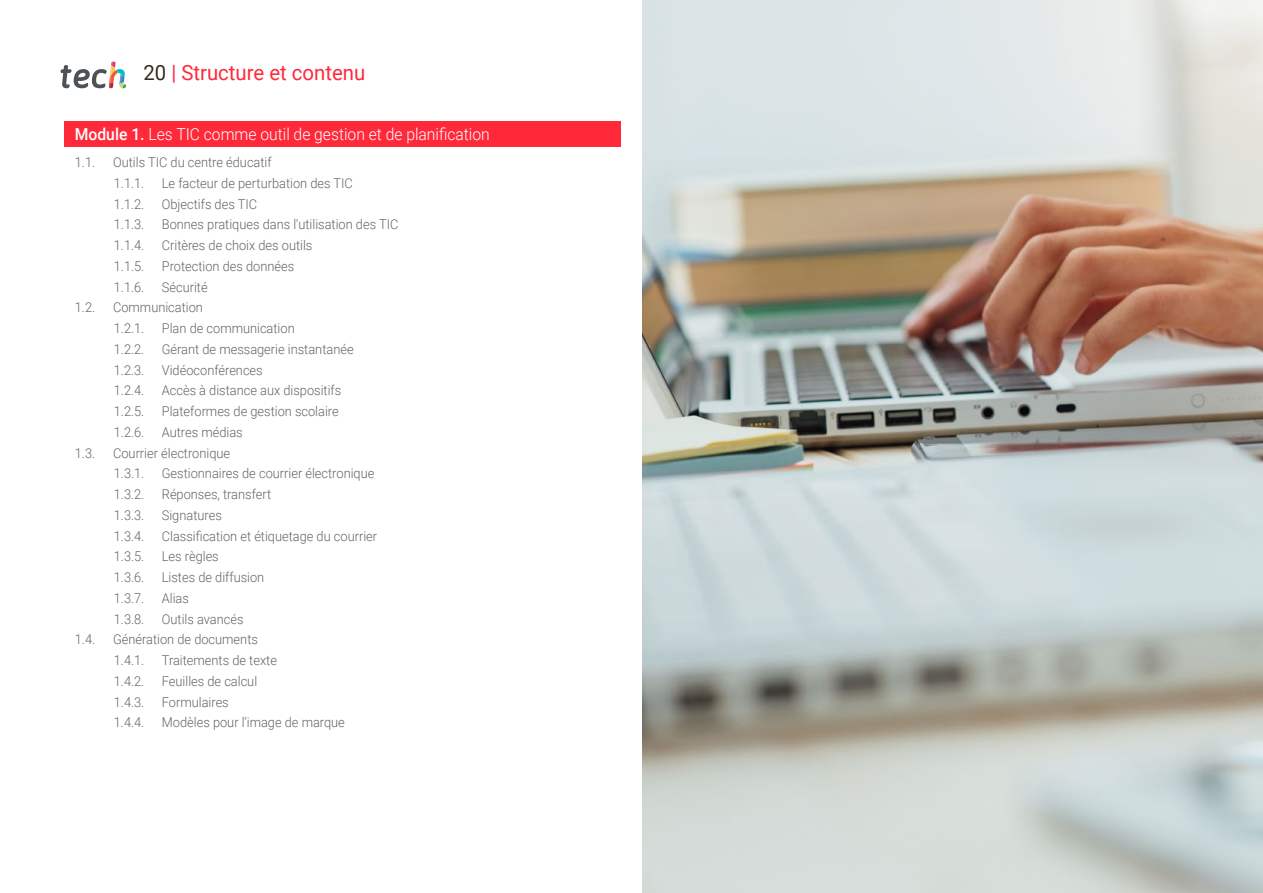
<style>
.page{position:relative;width:1263px;height:893px;background:#fff}
.page>*{position:absolute;margin:0;border:0;box-sizing:border-box;transform-origin:0 0}
.t1{font:21px "Roboto";color:#ff293a}
.t2{font:300 16.5px "Roboto";color:#fff;scale:.95 1}
.t3{font:300 13.5px/20.7px "Roboto";color:#61646a;scale:.95 1}
.s1{color:#312e20}
.s2{font-weight:500}
</style>
<div class="page">
<svg style="left:61px;top:62px;width:65px;height:27px"></svg>
<div style="left:64px;top:121px;width:557px;height:25px;background:#ff293a"></div>
<img style="left:642px;top:0;width:621px;height:893px">
<h1 class="t1" style="left:144px;top:57px;width:223px"><span class="s1">20</span> | Structure et contenu</h1>
<p class="t2" style="left:75px;top:123px;width:438px"><span class="s2">Module 1.</span> Les TIC comme outil de gestion et de planification</p>
<p class="t3" style="left:75px;top:151px;width:23px">1.1.</p>
<p class="t3" style="left:113px;top:151px;width:168px">Outils TIC du centre éducatif<br>1.1.1.</p>
<p class="t3" style="left:162px;top:172px;width:203px">Le facteur de perturbation des TIC</p>
<p class="t3" style="left:114px;top:193px;width:34px">1.1.2.</p>
<p class="t3" style="left:162px;top:193px;width:102px">Objectifs des TIC</p>
<p class="t3" style="left:114px;top:214px;width:34px">1.1.3.</p>
<p class="t3" style="left:162px;top:214px;width:250px">Bonnes pratiques dans l'utilisation des TIC</p>
<p class="t3" style="left:114px;top:234px;width:34px">1.1.4.</p>
<p class="t3" style="left:162px;top:234px;width:160px">Critères de choix des outils</p>
<p class="t3" style="left:114px;top:255px;width:34px">1.1.5.</p>
<p class="t3" style="left:162px;top:255px;width:141px">Protection des données</p>
<p class="t3" style="left:114px;top:276px;width:34px">1.1.6.</p>
<p class="t3" style="left:162px;top:276px;width:50px">Sécurité</p>
<p class="t3" style="left:75px;top:297px;width:23px">1.2.</p>
<p class="t3" style="left:113px;top:297px;width:96px">Communication<br>1.2.1.</p>
<p class="t3" style="left:162px;top:317px;width:141px">Plan de communication</p>
<p class="t3" style="left:114px;top:338px;width:34px">1.2.2.</p>
<p class="t3" style="left:162px;top:338px;width:203px">Gérant de messagerie instantanée</p>
<p class="t3" style="left:114px;top:359px;width:34px">1.2.3.</p>
<p class="t3" style="left:162px;top:359px;width:108px">Vidéoconférences</p>
<p class="t3" style="left:114px;top:380px;width:34px">1.2.4.</p>
<p class="t3" style="left:162px;top:380px;width:190px">Accès à distance aux dispositifs</p>
<p class="t3" style="left:114px;top:400px;width:34px">1.2.5.</p>
<p class="t3" style="left:162px;top:400px;width:188px">Plateformes de gestion scolaire</p>
<p class="t3" style="left:114px;top:421px;width:34px">1.2.6.</p>
<p class="t3" style="left:162px;top:421px;width:87px">Autres médias</p>
<p class="t3" style="left:75px;top:442px;width:23px">1.3.</p>
<p class="t3" style="left:113px;top:442px;width:125px">Courrier électronique<br>1.3.1.</p>
<p class="t3" style="left:162px;top:463px;width:225px">Gestionnaires de courrier électronique</p>
<p class="t3" style="left:114px;top:483px;width:34px">1.3.2.</p>
<p class="t3" style="left:162px;top:483px;width:117px">Réponses, transfert</p>
<p class="t3" style="left:114px;top:504px;width:34px">1.3.3.</p>
<p class="t3" style="left:162px;top:504px;width:65px">Signatures</p>
<p class="t3" style="left:114px;top:525px;width:34px">1.3.4.</p>
<p class="t3" style="left:162px;top:525px;width:228px">Classification et étiquetage du courrier</p>
<p class="t3" style="left:114px;top:546px;width:34px">1.3.5.</p>
<p class="t3" style="left:162px;top:546px;width:61px">Les règles</p>
<p class="t3" style="left:114px;top:566px;width:34px">1.3.6.</p>
<p class="t3" style="left:162px;top:566px;width:109px">Listes de diffusion</p>
<p class="t3" style="left:114px;top:587px;width:34px">1.3.7.</p>
<p class="t3" style="left:162px;top:587px;width:30px">Alias</p>
<p class="t3" style="left:114px;top:608px;width:34px">1.3.8.</p>
<p class="t3" style="left:162px;top:608px;width:87px">Outils avancés</p>
<p class="t3" style="left:75px;top:629px;width:23px">1.4.</p>
<p class="t3" style="left:113px;top:629px;width:154px">Génération de documents<br>1.4.1.</p>
<p class="t3" style="left:162px;top:649px;width:123px">Traitements de texte</p>
<p class="t3" style="left:114px;top:670px;width:34px">1.4.2.</p>
<p class="t3" style="left:162px;top:670px;width:102px">Feuilles de calcul</p>
<p class="t3" style="left:114px;top:691px;width:34px">1.4.3.</p>
<p class="t3" style="left:162px;top:691px;width:72px">Formulaires</p>
<p class="t3" style="left:114px;top:712px;width:34px">1.4.4.</p>
<p class="t3" style="left:162px;top:712px;width:194px">Modèles pour l'image de marque</p>
</div>
